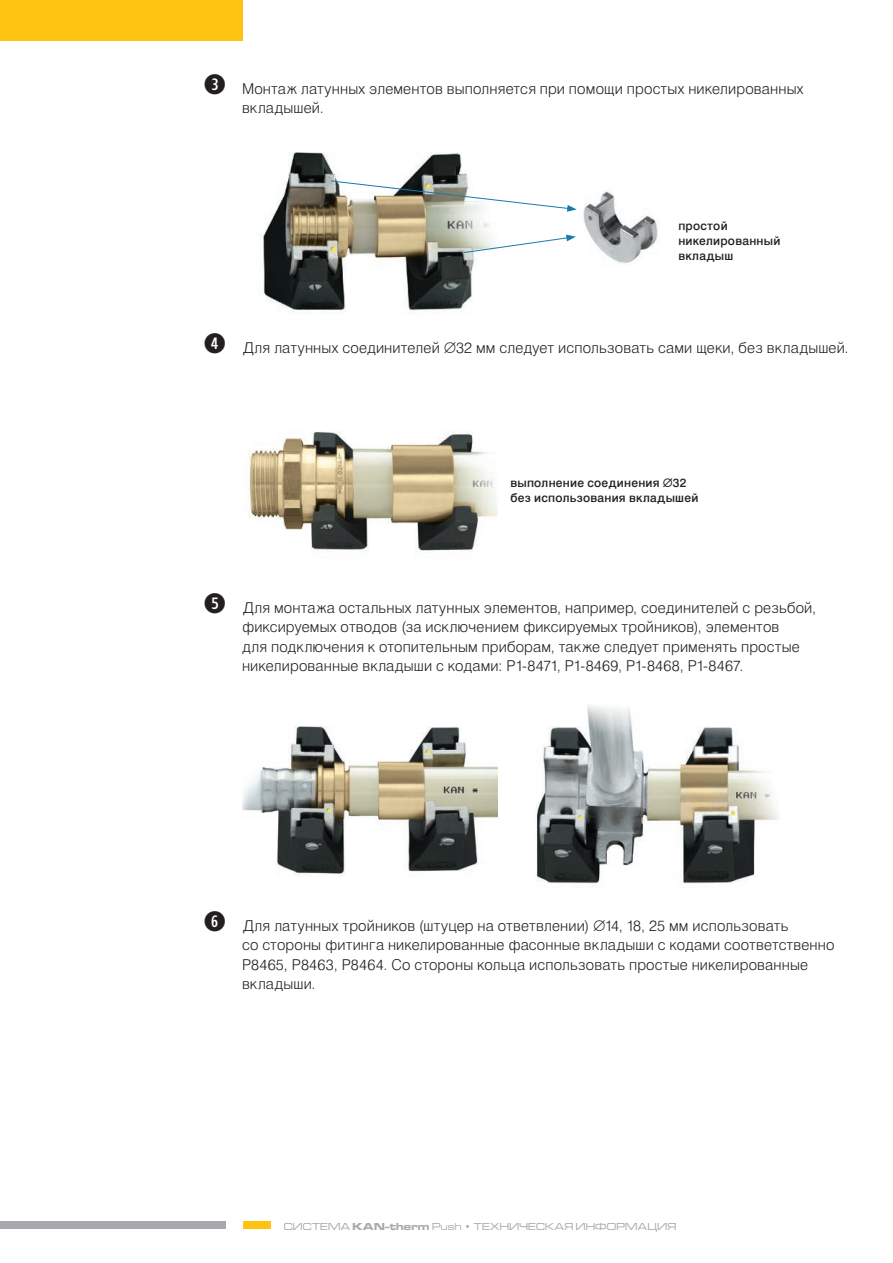
<style>
.page{position:relative;width:893px;height:1263px;background:#fff}
.page>*{position:absolute;margin:0;border:0;box-sizing:border-box;transform-origin:0 0}
.t1{font:15px/19.5px "Swiss 721 Lt AT";letter-spacing:.01em;color:#231f20}
.t2{font:12px/15px "Swiss 721 Md AT";letter-spacing:.025em;color:#231f20}
.t3{font:10.5px "Microgramma D Med Ext";letter-spacing:.025em;color:#a8a9ad}
.s1{font-family:"Numerki";font-weight:700;font-size:27px}
.s2{font-family:"Microgramma D Bol Ext"}
</style>
<div class="page">
<div style="left:0;top:0;width:242px;height:41px;background:#fec210"></div>
<div style="left:243px;top:1222px;width:28px;height:7px;background:#fec210"></div>
<div style="left:0;top:1222px;width:225px;height:7px;background:#a8a9ad"></div>
<img style="left:260px;top:152px;width:229px;height:160px">
<img style="left:583px;top:191px;width:75px;height:73px">
<img style="left:330px;top:180px;width:247px;height:32px">
<svg style="left:463px;top:235px;width:113px;height:18px"></svg>
<img style="left:248px;top:431px;width:249px;height:120px">
<img style="left:242px;top:726px;width:255px;height:150px">
<img style="left:536px;top:705px;width:244px;height:179px">
<p class="t1" style="left:242px;top:78px;width:563px;text-indent:-38px"><span class="s1">3.</span> Монтаж латунных элементов выполняется при помощи простых никелированных вкладышей.</p>
<p class="t2" style="left:678px;top:218px;width:104px">простой никелированный вкладыш</p>
<p class="t1" style="left:204px;top:338px;width:646px"><span class="s1">4.</span> Для латунных соединителей Ø32 мм следует использовать сами щеки, без вкладышей.</p>
<p class="t2" style="left:510px;top:475px;width:189px">выполнение соединения Ø32 без использования вкладышей</p>
<p class="t1" style="left:242px;top:597px;width:576px;text-indent:-38px"><span class="s1">5.</span> Для монтажа остальных латунных элементов, например, соединителей с резьбой, фиксируемых отводов (за исключением фиксируемых тройников), элементов<br>для подключения к отопительным приборам, также следует применять простые никелированные вкладыши с кодами: P1-8471, P1-8469, P1-8468, P1-8467.</p>
<p class="t1" style="left:242px;top:915px;width:594px;text-indent:-38px"><span class="s1">6.</span> Для латунных тройников (штуцер на ответвлении) Ø14, 18, 25 мм использовать<br>со стороны фитинга никелированные фасонные вкладыши с кодами соответственно P8465, P8463, P8464. Со стороны кольца использовать простые никелированные вкладыши.</p>
<p class="t3" style="left:284px;top:1220px;width:394px">СИСТЕМА <span class="s2">KAN‑therm</span> Push • ТЕХНИЧЕСКАЯ ИНФОРМАЦИЯ</p>
</div>
